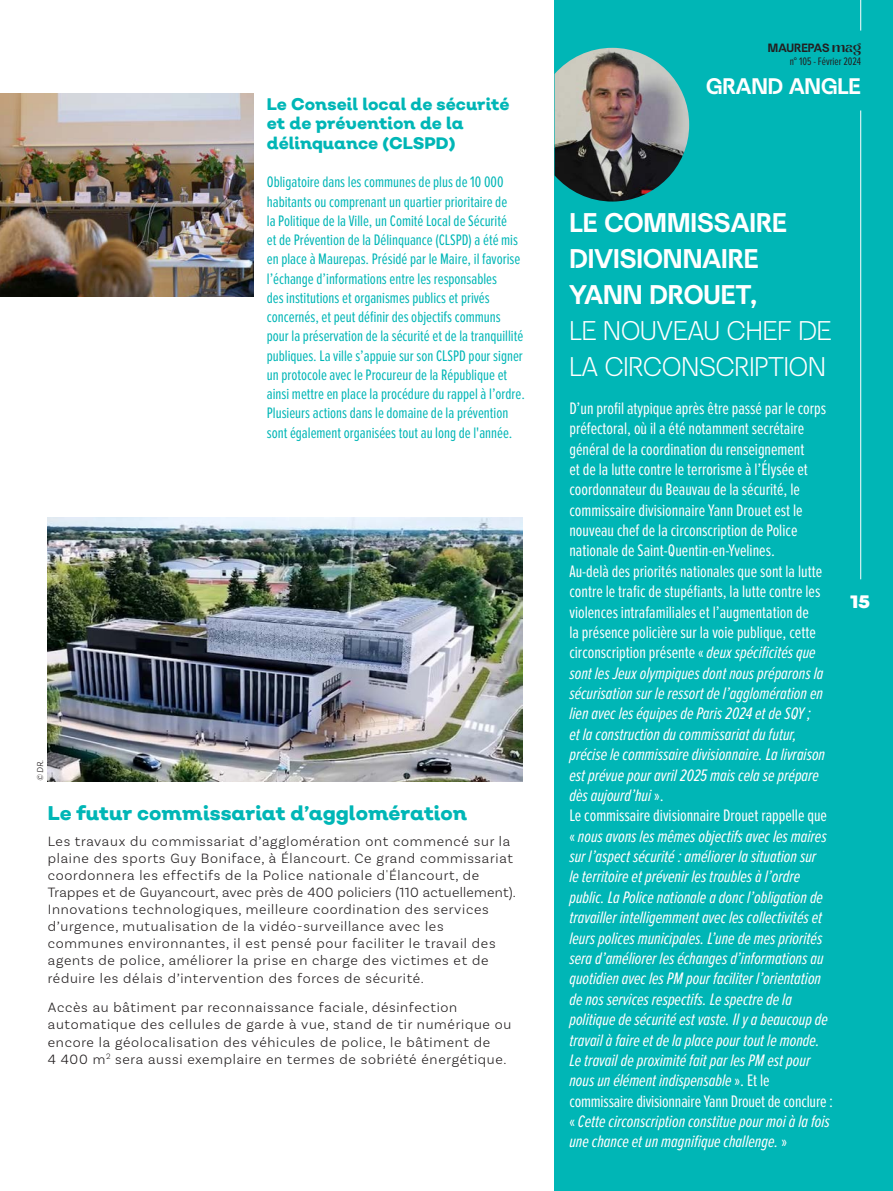
<style>
.page{position:relative;width:893px;height:1191px;background:#fff}
.page>*{position:absolute;margin:0;border:0;box-sizing:border-box;transform-origin:0 0}
.t1{font:700 27px/36px "Terminal Guise";color:#fff}
.t2{font:300 27px/36px "Terminal Guise";color:#fff}
.t3{font:700 22.5px "Terminal Guise";color:#fff}
.t4{font:800 19.5px "Nutmeg Headline";color:#00b6b6}
.t5{font:900 18px "Nutmeg Headline";color:#fff}
.t6{font:italic 17.25px/20.4px "Proxima Nova Ex Cn";color:#fff}
.t7{font:800 16.5px/19.2px "Nutmeg Headline";color:#00b6b6}
.t8{font:15.75px/19.2px "Proxima Nova Ex Cn";color:#00b6b6}
.t9{font:300 14.25px/17.1px "Basic Sans";letter-spacing:.05em;color:#231f20}
.t10{font:700 12px "Terminal Guise";color:#231f20}
.t11{font:11.25px "Proxima Nova Ex Cn";color:#231f20}
.t12{font:italic 300 9px "Basic Sans";color:#231f20}
.s1{font-family:"Zolina"}
.s2{font-style:normal}
</style>
<div class="page">
<img style="left:0;top:94px;width:254px;height:203px">
<div style="left:555px;top:0;width:338px;height:1191px;background:#00b6b6"></div>
<img style="left:48px;top:518px;width:475px;height:263px">
<img style="left:555px;top:48px;width:134px;height:153px">
<hr style="left:860px;top:0;width:1px;height:31px;background:#fff">
<hr style="left:860px;top:110px;width:1px;height:469px;background:#fff">
<p class="t12" style="left:35px;top:781px;width:22px;rotate:-90deg">© DR.</p>
<p class="t7" style="left:267px;top:95px;width:244px">Le Conseil local de sécurité et de prévention de la délinquance (CLSPD)</p>
<p class="t8" style="left:267px;top:173px;width:260px">Obligatoire dans les communes de plus de 10 000 habitants ou comprenant un quartier prioritaire de<br>la Politique de la Ville, un Comité Local de Sécurité<br>et de Prévention de la Délinquance (CLSPD) a été mis en place à Maurepas. Présidé par le Maire, il favorise l’échange d’informations entre les responsables<br>des institutions et organismes publics et privés concernés, et peut définir des objectifs communs pour la préservation de la sécurité et de la tranquillité publiques. La ville s’appuie sur son CLSPD pour signer un protocole avec le Procureur de la République et ainsi mettre en place la procédure du rappel à l’ordre.<br>Plusieurs actions dans le domaine de la prévention sont également organisées tout au long de l'année.</p>
<p class="t4" style="left:48px;top:800px;width:421px">Le futur commissariat d’agglomération</p>
<p class="t9" style="left:48px;top:832px;width:470px">Les travaux du commissariat d’agglomération ont commencé sur la plaine des sports Guy Boniface, à Élancourt. Ce grand commissariat coordonnera les effectifs de la Police nationale d'Élancourt, de Trappes et de Guyancourt, avec près de 400 policiers (110 actuellement).<br>Innovations technologiques, meilleure coordination des services d’urgence, mutualisation de la vidéo-surveillance avec les communes environnantes, il est pensé pour faciliter le travail des agents de police, améliorer la prise en charge des victimes et de réduire les délais d’intervention des forces de sécurité.</p>
<p class="t9" style="left:48px;top:999px;width:465px">Accès au bâtiment par reconnaissance faciale, désinfection automatique des cellules de garde à vue, stand de tir numérique ou encore la géolocalisation des véhicules de police, le bâtiment de<br>4 400 m<sup>2</sup> sera aussi exemplaire en termes de sobriété énergétique.</p>
<p class="t10" style="left:768px;top:40px;width:95px">MAUREPAS <span class="s1">mag</span></p>
<p class="t11" style="left:790px;top:56px;width:73px">n° 105 - Février 2024</p>
<h2 class="t3" style="left:706px;top:72px;width:156px">GRAND ANGLE</h2>
<h1 class="t1" style="left:569px;top:205px;width:219px">LE COMMISSAIRE<br>DIVISIONNAIRE<br>YANN DROUET,</h1>
<h1 class="t2" style="left:569px;top:313px;width:264px">LE NOUVEAU CHEF DE<br>LA CIRCONSCRIPTION</h1>
<p class="t6" style="left:569px;top:397px;width:265px"><span class="s2">D’un profil atypique après être passé par le corps préfectoral, où il a été notamment secrétaire général de la coordination du renseignement<br>et de la lutte contre le terrorisme à l’Élysée et coordonnateur du Beauvau de la sécurité, le commissaire divisionnaire Yann Drouet est le nouveau chef de la circonscription de Police nationale de Saint-Quentin-en-Yvelines.<br>Au-delà des priorités nationales que sont la lutte contre le trafic de stupéfiants, la lutte contre les violences intrafamiliales et l’augmentation de<br>la présence policière sur la voie publique, cette circonscription présente «</span> deux spécificités que sont les Jeux olympiques dont nous préparons la sécurisation sur le ressort de l’agglomération en lien avec les équipes de Paris 2024 et de SQY ;<br>et la construction du commissariat du futur, précise le commissaire divisionnaire. La livraison est prévue pour avril 2025 mais cela se prépare dès aujourd’hui <span class="s2">».<br>Le commissaire divisionnaire Drouet rappelle que «</span> nous avons les mêmes objectifs avec les maires sur l’aspect sécurité : améliorer la situation sur<br>le territoire et prévenir les troubles à l’ordre public. La Police nationale a donc l’obligation de travailler intelligemment avec les collectivités et leurs polices municipales. L’une de mes priorités sera d’améliorer les échanges d’informations au quotidien avec les PM pour faciliter l’orientation de nos services respectifs. Le spectre de la politique de sécurité est vaste. Il y a beaucoup de travail à faire et de la place pour tout le monde.<br>Le travail de proximité fait par les PM est pour nous un élément indispensable <span class="s2">». Et le commissaire divisionnaire Yann Drouet de conclure : «</span> Cette circonscription constitue pour moi à la fois une chance et un magnifique challenge. <span class="s2">»</span></p>
<p class="t5" style="left:851px;top:589px;width:21px">15</p>
</div>
